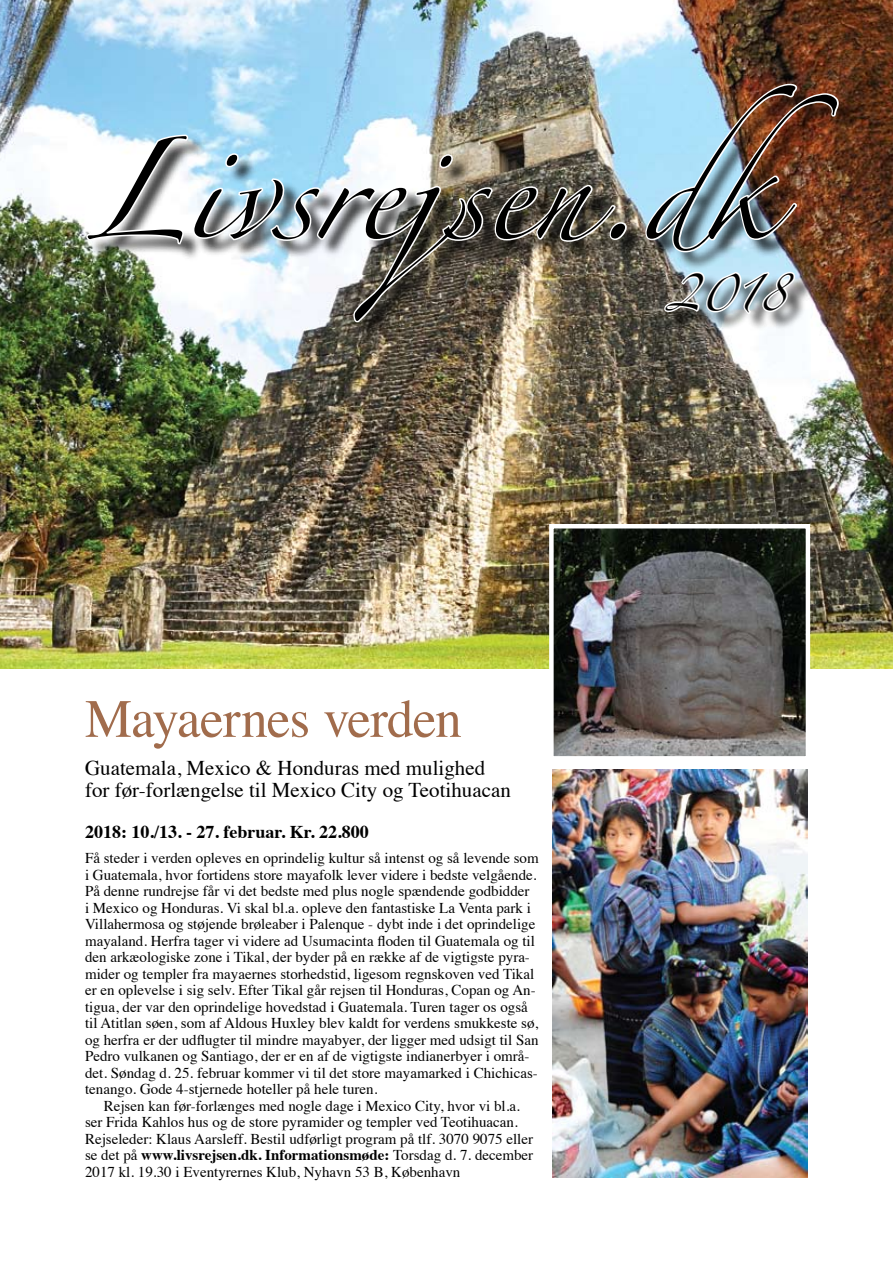
<style>
.page{position:relative;width:893px;height:1263px;background:#fff}
.page>*{position:absolute;margin:0;border:0;box-sizing:border-box;transform-origin:0 0}
.t1{font:90px "Zapfino";color:#000}
.t2{font:54px "Times";letter-spacing:-.015em;color:#a16c4c}
.t3{font:33px "Zapfino";color:#000}
.t4{font:21px/22.5px "Times";color:#000}
.t5{font:700 18px "Times";color:#000}
.t6{font:15px/16.5px "Times";color:#000}
.s1{font-weight:700}
</style>
<div class="page">
<img style="left:0;top:0;width:893px;height:669px">
<div style="left:89px;top:86px;width:804px;height:566px;background:#000;opacity:.75"></div>
<img style="left:85px;top:133px;width:544px;height:191px">
<img style="left:643px;top:82px;width:198px;height:172px">
<img style="left:553px;top:770px;width:255px;height:408px">
<img style="left:554px;top:529px;width:251px;height:227px">
<div style="left:549px;top:524px;width:261px;height:237px;border:4px solid #fff"></div>
<div style="left:666px;top:274px;width:227px;height:229px;background:#000;opacity:.75"></div>
<svg style="left:662px;top:267px;width:135px;height:50px"></svg>
<h1 class="t1" style="left:85px;top:154px;width:753px">Livsrejsen.dk</h1>
<h3 class="t3" style="left:665px;top:279px;width:122px">2018</h3>
<h2 class="t2" style="left:85px;top:668px;width:378px">Mayaernes verden</h2>
<h3 class="t4" style="left:85px;top:755px;width:427px">Guatemala, Mexico &amp; Honduras med mulighed for før-forlængelse til Mexico City og Teotihuacan</h3>
<p class="t5" style="left:85px;top:814px;width:285px">2018: 10./13. - 27. februar. Kr. 22.800</p>
<p class="t6" style="left:85px;top:848px;width:455px">Få steder i verden opleves en oprindelig kultur så intenst og så levende som i Guatemala, hvor fortidens store mayafolk lever videre i bedste velgående.<br>På denne rundrejse får vi det bedste med plus nogle spændende godbidder<br>i Mexico og Honduras. Vi skal bl.a. opleve den fantastiske La Venta park i Villahermosa og støjende brøleaber i Palenque - dybt inde i det oprindelige mayaland. Herfra tager vi videre ad Usumacinta floden til Guatemala og til den arkæologiske zone i Tikal, der byder på en række af de vigtigste pyra&shy;mider og templer fra mayaernes storhedstid, ligesom regnskoven ved Tikal er en oplevelse i sig selv. Efter Tikal går rejsen til Honduras, Copan og An&shy;tigua, der var den oprindelige hovedstad i Guatemala. Turen tager os også til Atitlan søen, som af Aldous Huxley blev kaldt for verdens smukkeste sø, og herfra er der udflugter til mindre mayabyer, der ligger med udsigt til San Pedro vulkanen og Santiago, der er en af de vigtigste indianerbyer i områ&shy;det. Søndag d. 25. februar kommer vi til det store mayamarked i Chichicas&shy;tenango. Gode 4-stjernede hoteller på hele turen.</p>
<p class="t6" style="left:85px;top:1096px;width:450px;text-indent:19px">Rejsen kan før-forlænges med nogle dage i Mexico City, hvor vi bl.a. ser Frida Kahlos hus og de store pyramider og templer ved Teotihuacan.<br>Rejseleder: Klaus Aarsleff. Bestil udførligt program på tlf. 3070 9075 eller se det på <span class="s1">www.livsrejsen.dk. Informationsmøde:</span> Torsdag d. 7. december 2017 kl. 19.30 i Eventyrernes Klub, Nyhavn 53 B, København</p>
</div>
